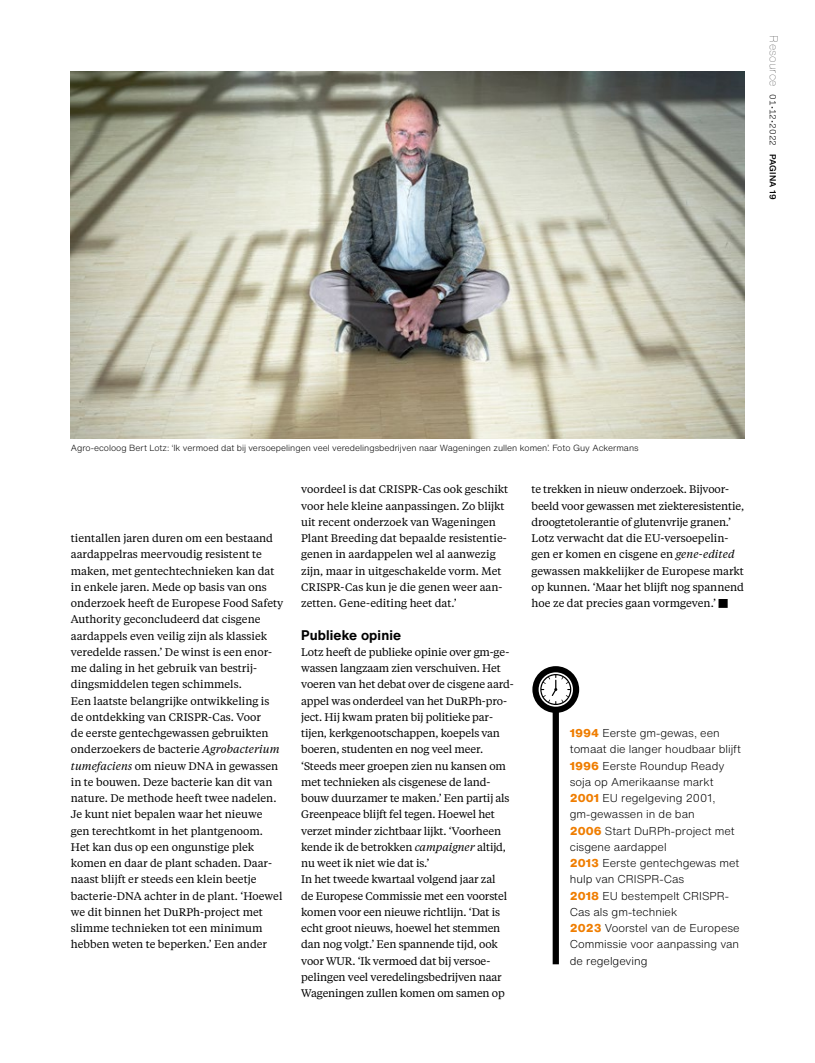
<style>
.page{position:relative;width:815px;height:1063px;background:#fff}
.page>*{position:absolute;margin:0;border:0;box-sizing:border-box;transform-origin:0 0}
.Tussenkopje_HNT_bold{font:700 13.75px "Helvetica Now Text";letter-spacing:.01em;color:#000}
.Plat_HNT_light{font:300 11.25px/16.2px "Helvetica Now Text";color:#000}
.Plat_Tiempos{font:11px/16.2px "Tiempos Text";color:#000}
.Fotobijschtift___cre{font:300 8.75px "Helvetica Now Text";color:#000}
.s1{font-weight:100;font-size:11.25px}
.s2{font-weight:500}
.s3{font-style:italic}
.s4{font-family:"Helvetica Now Display";font-weight:300;font-size:10px}
.s5{font-weight:800;color:#ef7d00}
</style>
<div class="page">
<img style="left:71px;top:71px;width:673px;height:367px">
<div style="left:553px;top:705px;width:6px;height:259px;background:#000"></div>
<div style="left:532px;top:666px;width:47px;height:47px;background:#000;border-radius:50%"></div>
<svg style="left:539px;top:672px;width:34px;height:35px"></svg>
<p class="Fotobijschtift___cre" style="left:779px;top:35px;width:166px;rotate:90deg"><span class="s1">Resource</span> 01•12•2022 <span class="s2">PAGINA 19</span></p>
<p class="Fotobijschtift___cre" style="left:71px;top:441px;width:569px">Agro-ecoloog Bert Lotz: ‘Ik vermoed dat bij versoepelingen veel veredelingsbedrijven naar Wageningen zullen komen’. Foto Guy Ackermans</p>
<p class="Plat_Tiempos" style="left:71px;top:530px;width:214px">tientallen jaren duren om een bestaand aardappelras meervoudig resistent te maken, met gentechtechnieken kan dat in enkele jaren. Mede op basis van ons onderzoek heeft de Europese Food Safety Authority geconcludeerd dat cisgene aardappels even veilig zijn als klassiek veredelde rassen.’ De winst is een enor&shy;me daling in het gebruik van bestrij&shy;dingsmiddelen tegen schimmels.</p>
<p class="Plat_Tiempos" style="left:71px;top:692px;width:213px">Een laatste belangrijke ontwikkeling is de ontdekking van CRISPR-Cas. Voor<br>de eerste gentechgewassen gebruikten onderzoekers de bacterie <span class="s3">Agrobacterium tumefaciens</span> om nieuw DNA in gewassen in te bouwen. Deze bacterie kan dit van nature. De methode heeft twee nadelen.<br>Je kunt niet bepalen waar het nieuwe gen terechtkomt in het plantgenoom.<br>Het kan dus op een ongunstige plek komen en daar de plant schaden. Daar&shy;naast blijft er steeds een klein beetje bacterie-DNA achter in de plant. ‘Hoewel we dit binnen het DuRPh-project met slimme technieken tot een minimum hebben weten te beperken.’ Een ander</p>
<p class="Plat_Tiempos" style="left:301px;top:481px;width:209px">voordeel is dat CRISPR-Cas ook geschikt voor hele kleine aanpassingen. Zo blijkt uit recent onderzoek van Wageningen Plant Breeding dat bepaalde resistentie&shy;genen in aardappelen wel al aanwezig zijn, maar in uitgeschakelde vorm. Met CRISPR-Cas kun je die genen weer aan&shy;zetten. Gene-editing heet dat.’</p>
<p class="Tussenkopje_HNT_bold" style="left:301px;top:624px;width:101px">Publieke opinie</p>
<p class="Plat_Tiempos" style="left:301px;top:643px;width:214px">Lotz heeft de publieke opinie over gm-ge&shy;wassen langzaam zien verschuiven. Het voeren van het debat over de cisgene aard&shy;appel was onderdeel van het DuRPh-pro&shy;ject. Hij kwam praten bij politieke par&shy;tijen, kerkgenootschappen, koepels van boeren, studenten en nog veel meer. ‘Steeds meer groepen zien nu kansen om met technieken als cisgenese de land&shy;bouw duurzamer te maken.’ Een partij als Greenpeace blijft fel tegen. Hoewel het verzet minder zichtbaar lijkt. ‘Voorheen kende ik de betrokken <span class="s3">campaigner</span> altijd, nu weet ik niet wie dat is.’</p>
<p class="Plat_Tiempos" style="left:301px;top:871px;width:207px">In het tweede kwartaal volgend jaar zal de Europese Commissie met een voorstel komen voor een nieuwe richtlijn. ‘Dat is echt groot nieuws, hoewel het stemmen dan nog volgt.’ Een spannende tijd, ook voor WUR. ‘Ik vermoed dat bij versoe&shy;pelingen veel veredelingsbedrijven naar Wageningen zullen komen om samen op</p>
<p class="Plat_Tiempos" style="left:531px;top:481px;width:214px">te trekken in nieuw onderzoek. Bijvoor&shy;beeld voor gewassen met ziekteresistentie, droogtetolerantie of glutenvrije granen.’</p>
<p class="Plat_Tiempos" style="left:531px;top:530px;width:214px">Lotz verwacht dat die EU-versoepelin&shy;gen er komen en cisgene en <span class="s3">gene-edited </span>gewassen makkelijker de Europese markt op kunnen. ‘Maar het blijft nog spannend hoe ze dat precies gaan vormgeven.’ <span class="s4">■</span></p>
<p class="Plat_HNT_light" style="left:570px;top:725px;width:173px"><span class="s5">1994</span> Eerste gm-gewas, een tomaat die langer houdbaar blijft</p>
<p class="Plat_HNT_light" style="left:570px;top:757px;width:156px"><span class="s5">1996</span> Eerste Roundup Ready soja op Amerikaanse markt</p>
<p class="Plat_HNT_light" style="left:570px;top:790px;width:147px"><span class="s5">2001</span> EU regelgeving 2001, gm-gewassen in de ban</p>
<p class="Plat_HNT_light" style="left:570px;top:822px;width:166px"><span class="s5">2006</span> Start DuRPh-project met cisgene aardappel</p>
<p class="Plat_HNT_light" style="left:570px;top:855px;width:171px"><span class="s5">2013</span> Eerste gentechgewas met hulp van CRISPR-Cas</p>
<p class="Plat_HNT_light" style="left:570px;top:887px;width:161px"><span class="s5">2018</span> EU bestempelt CRISPR-<br>Cas als gm-techniek</p>
<p class="Plat_HNT_light" style="left:570px;top:920px;width:171px;text-align:justify"><span class="s5">2023</span> Voorstel van de Europese Commissie voor aanpassing van de regelgeving</p>
</div>
